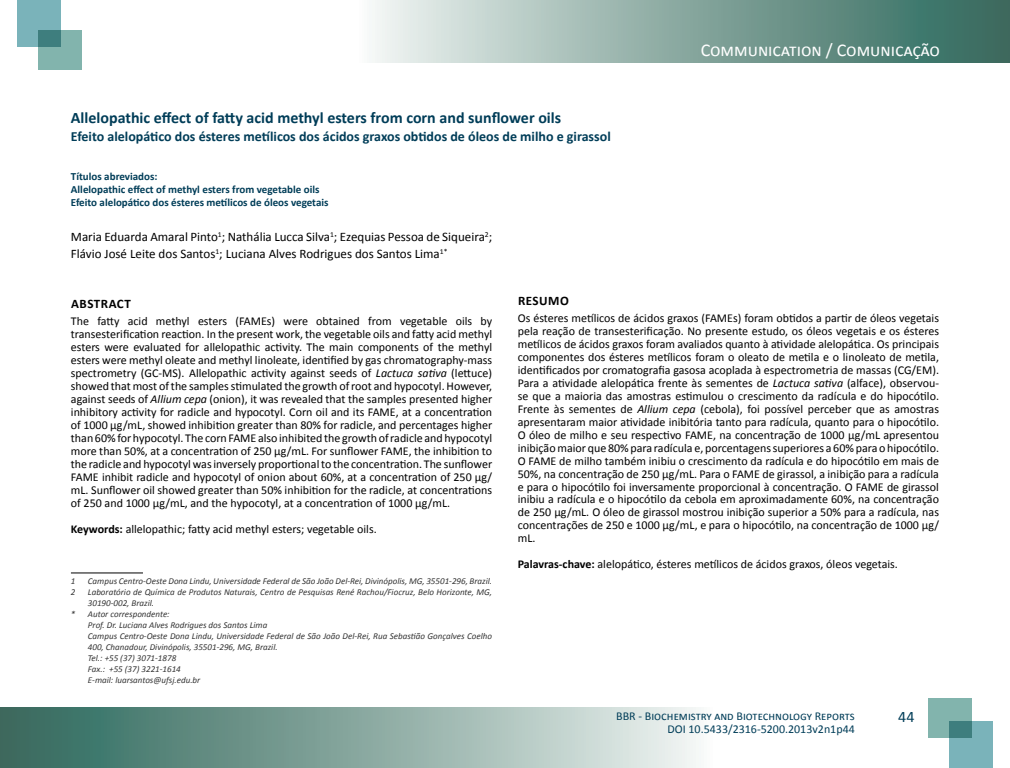
<style>
.page{position:relative;width:1010px;height:768px;background:#fff}
.page>*{position:absolute;margin:0;border:0;box-sizing:border-box;transform-origin:0 0}
.t1{font:18px "Calibri";color:#fff}
.t2{font:700 16px "Calibri";color:#003d58}
.t3{font:16px "Calibri";color:#003d58}
.t4{font:700 14px "Calibri";color:#003d58}
.t5{font:13px/17px "Calibri";color:#000}
.t6{font:700 13px "Calibri";letter-spacing:.04em;color:#000}
.t7{font:12px/13px "Calibri";color:#000;text-align:justify}
.t8{font:12px/13px "Calibri";color:#003d58;text-align:right}
.t9{font:700 11px/13.2px "Calibri";color:#003d58}
.t10{font:italic 9px "Calibri";color:#333}
.s1{font-style:italic}
.s2{font-weight:700}
</style>
<div class="page">
<svg style="left:375px;top:0;width:634px;height:62px;background:#89a9a1"></svg>
<svg style="left:0;top:707px;width:696px;height:61px;background:#89a8a0"></svg>
<div style="left:17px;top:0;width:43px;height:47px;background:#7ab3ba"></div>
<div style="left:949px;top:721px;width:43px;height:47px;background:#7ab3ba"></div>
<svg style="left:38px;top:30px;width:44px;height:39px;background:#72a7a2"></svg>
<svg style="left:928px;top:698px;width:42px;height:39px;background:#74a8a3"></svg>
<hr style="left:71px;top:573px;width:72px;height:1px;background:#000">
<h1 class="t1" style="left:700px;top:39px;width:240px">Communication / Comunicação</h1>
<h2 class="t2" style="left:71px;top:107px;width:491px">Allelopathic effect of fatty acid methyl esters from corn and sunflower oils</h2>
<p class="t4" style="left:71px;top:127px;width:541px">Efeito alelopático dos ésteres metílicos dos ácidos graxos obtidos de óleos de milho e girassol</p>
<p class="t9" style="left:71px;top:169px;width:259px">Títulos abreviados:<br>Allelopathic effect of methyl esters from vegetable oils<br>Efeito alelopático dos ésteres metílicos de óleos vegetais</p>
<p class="t5" style="left:71px;top:228px;width:422px">Maria Eduarda Amaral Pinto<sup>1</sup>; Nathália Lucca Silva<sup>1</sup>; Ezequias Pessoa de Siqueira<sup>2</sup>;<br>Flávio José Leite dos Santos<sup>1</sup>; Luciana Alves Rodrigues dos Santos Lima<sup>1*</sup></p>
<p class="t6" style="left:71px;top:295px;width:61px">Abstract</p>
<p class="t7" style="left:71px;top:314px;width:422px">The fatty acid methyl esters (FAMEs) were obtained from vegetable oils by transesterification reaction. In the present work, the vegetable oils and fatty acid methyl esters were evaluated for allelopathic activity. The main components of the methyl esters were methyl oleate and methyl linoleate, identified by gas chromatography-mass spectrometry (GC-MS). Allelopathic activity against seeds of <span class="s1">Lactuca sativa</span> (lettuce) showed that most of the samples stimulated the growth of root and hypocotyl. However, against seeds of <span class="s1">Allium cepa</span> (onion), it was revealed that the samples presented higher inhibitory activity for radicle and hypocotyl. Corn oil and its FAME, at a concentration of 1000 µg/mL, showed inhibition greater than 80% for radicle, and percentages higher than 60% for hypocotyl. The corn FAME also inhibited the growth of radicle and hypocotyl more than 50%, at a concentration of 250 µg/mL. For sunflower FAME, the inhibition to the radicle and hypocotyl was inversely proportional to the concentration. The sunflower FAME inhibit radicle and hypocotyl of onion about 60%, at a concentration of 250 µg/ mL. Sunflower oil showed greater than 50% inhibition for the radicle, at concentrations of 250 and 1000 µg/mL, and the hypocotyl, at a concentration of 1000 µg/mL.</p>
<p class="t7" style="left:71px;top:522px;width:307px"><span class="s2">Keywords:</span> allelopathic; fatty acid methyl esters; vegetable oils.</p>
<p class="t6" style="left:518px;top:292px;width:52px">Resumo</p>
<p class="t7" style="left:517px;top:311px;width:422px">Os ésteres metílicos de ácidos graxos (FAMEs) foram obtidos a partir de óleos vegetais pela reação de transesterificação. No presente estudo, os óleos vegetais e os ésteres metílicos de ácidos graxos foram avaliados quanto à atividade alelopática. Os principais componentes dos ésteres metílicos foram o oleato de metila e o linoleato de metila, identificados por cromatografia gasosa acoplada à espectrometria de massas (CG/EM).<br>Para a atividade alelopática frente às sementes de <span class="s1">Lactuca sativa</span> (alface), observou&shy;se que a maioria das amostras estimulou o crescimento da radícula e do hipocótilo.<br>Frente às sementes de <span class="s1">Allium cepa</span> (cebola), foi possível perceber que as amostras apresentaram maior atividade inibitória tanto para radícula, quanto para o hipocótilo.<br>O óleo de milho e seu respectivo FAME, na concentração de 1000 µg/mL apresentou inibição maior que 80% para radícula e, porcentagens superiores a 60% para o hipocótilo.<br>O FAME de milho também inibiu o crescimento da radícula e do hipocótilo em mais de 50%, na concentração de 250 µg/mL. Para o FAME de girassol, a inibição para a radícula e para o hipocótilo foi inversamente proporcional à concentração. O FAME de girassol inibiu a radícula e o hipocótilo da cebola em aproximadamente 60%, na concentração de 250 µg/mL. O óleo de girassol mostrou inibição superior a 50% para a radícula, nas concentrações de 250 e 1000 µg/mL, e para o hipocótilo, na concentração de 1000 µg/ mL.</p>
<p class="t7" style="left:517px;top:558px;width:381px"><span class="s2">Palavras-chave:</span> alelopático, ésteres metílicos de ácidos graxos, óleos vegetais.</p>
<p class="t10" style="left:71px;top:575px;width:6px">1</p>
<p class="t10" style="left:88px;top:575px;width:405px">Campus Centro-Oeste Dona Lindu, Universidade Federal de São João Del-Rei, Divinópolis, MG, 35501-296, Brazil.</p>
<p class="t10" style="left:71px;top:586px;width:6px">2</p>
<p class="t10" style="left:88px;top:586px;width:405px">Laboratório de Química de Produtos Naturais, Centro de Pesquisas René Rachou/Fiocruz, Belo Horizonte, MG,</p>
<p class="t10" style="left:88px;top:597px;width:68px">30190-002, Brazil.</p>
<p class="t10" style="left:71px;top:608px;width:100px">* Autor correspondente:</p>
<p class="t10" style="left:88px;top:619px;width:181px">Prof. Dr. Luciana Alves Rodrigues dos Santos Lima</p>
<p class="t10" style="left:88px;top:630px;width:405px">Campus Centro-Oeste Dona Lindu, Universidade Federal de São João Del-Rei, Rua Sebastião Gonçalves Coelho</p>
<p class="t10" style="left:88px;top:641px;width:191px">400, Chanadour, Divinópolis, 35501-296, MG, Brazil.</p>
<p class="t10" style="left:88px;top:652px;width:90px">Tel.: +55 (37) 3071-1878</p>
<p class="t10" style="left:88px;top:663px;width:94px">Fax.: +55 (37) 3221-1614</p>
<p class="t10" style="left:88px;top:674px;width:114px">E-mail: luarsantos@ufsj.edu.br</p>
<p class="t8" style="left:616px;top:710px;width:240px">BBR - Biochemistry and Biotechnology Reports<br>DOI 10.5433/2316-5200.2013v2n1p44</p>
<h2 class="t3" style="left:897px;top:707px;width:18px">44</h2>
</div>
